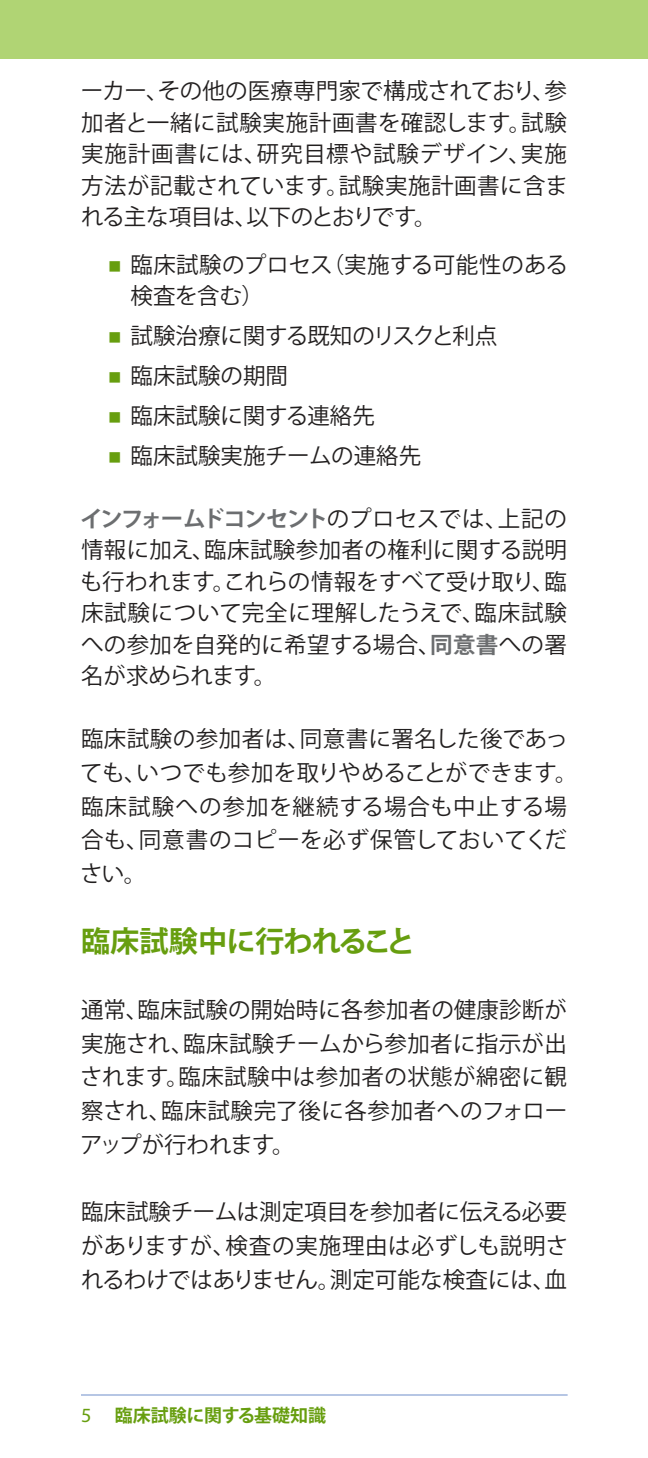
<style>
.page{position:relative;width:648px;height:1458px;background:#fff}
.page>*{position:absolute;margin:0;border:0;box-sizing:border-box;transform-origin:0 0}
.t1{font:700 29.25px "Koz Go Pro";letter-spacing:-.03em;color:#679e0f}
.t2{font:22.5px/31.5px "Koz Go Pro";color:#221f1f;text-align:justify}
.t3{font:22.5px/33.8px "Koz Go Pro";letter-spacing:.02em;color:#221f1f}
.t4{font:700 18px "Koz Go Pro";color:#679e0f}
.s1{color:#679e0f}
.s2{font-weight:700;color:#6c6e70}
.s3{font-family:"Myriad Pro";font-weight:400;font-size:20.25px}
</style>
<div class="page">
<div style="left:0;top:0;width:648px;height:58px;background:#b0d474"></div>
<hr style="left:81px;top:1394px;width:487px;height:2px;background:#7e9bd0">
<p class="t2" style="left:81px;top:76px;width:489px">ーカー、その他の医療専門家で構成されており、参加者と一緒に試験実施計画書を確認します。試験実施計画書には、研究目標や試験デザイン、実施方法が記載されています。試験実施計画書に含まれる主な項目は、以下のとおりです。</p>
<p class="t2" style="left:131px;top:249px;width:439px;text-indent:-23px"><span class="s1">■</span> 臨床試験のプロセス（実施する可能性のある検査を含む）</p>
<p class="t2" style="left:108px;top:321px;width:391px"><span class="s1">■</span> 試験治療に関する既知のリスクと利点</p>
<p class="t2" style="left:108px;top:361px;width:182px"><span class="s1">■</span> 臨床試験の期間</p>
<p class="t2" style="left:108px;top:401px;width:268px"><span class="s1">■</span> 臨床試験に関する連絡先</p>
<p class="t2" style="left:108px;top:441px;width:315px"><span class="s1">■</span> 臨床試験実施チームの連絡先</p>
<p class="t2" style="left:80px;top:503px;width:489px"><span class="s2">インフォームドコンセント</span>のプロセスでは、上記の情報に加え、臨床試験参加者の権利に関する説明も行われます。これらの情報をすべて受け取り、臨床試験について完全に理解したうえで、臨床試験への参加を自発的に希望する場合、<span class="s2">同意書</span>への署名が求められます。</p>
<p class="t3" style="left:80px;top:722px;width:499px">臨床試験の参加者は、同意書に署名した後であっても、いつでも参加を取りやめることができます。臨床試験への参加を継続する場合も中止する場合も、同意書のコピーを必ず保管しておいてください。</p>
<h1 class="t1" style="left:81px;top:923px;width:336px">臨床試験中に行われること</h1>
<p class="t2" style="left:80px;top:993px;width:489px;line-height:33.8px">通常、臨床試験の開始時に各参加者の健康診断が実施され、臨床試験チームから参加者に指示が出されます。臨床試験中は参加者の状態が綿密に観察され、臨床試験完了後に各参加者へのフォローアップが行われます。</p>
<p class="t2" style="left:81px;top:1196px;width:489px;line-height:33.8px">臨床試験チームは測定項目を参加者に伝える必要がありますが、検査の実施理由は必ずしも説明されるわけではありません。測定可能な検査には、血</p>
<p class="t4" style="left:81px;top:1404px;width:247px"><span class="s3">5</span> 臨床試験に関する基礎知識</p>
</div>
